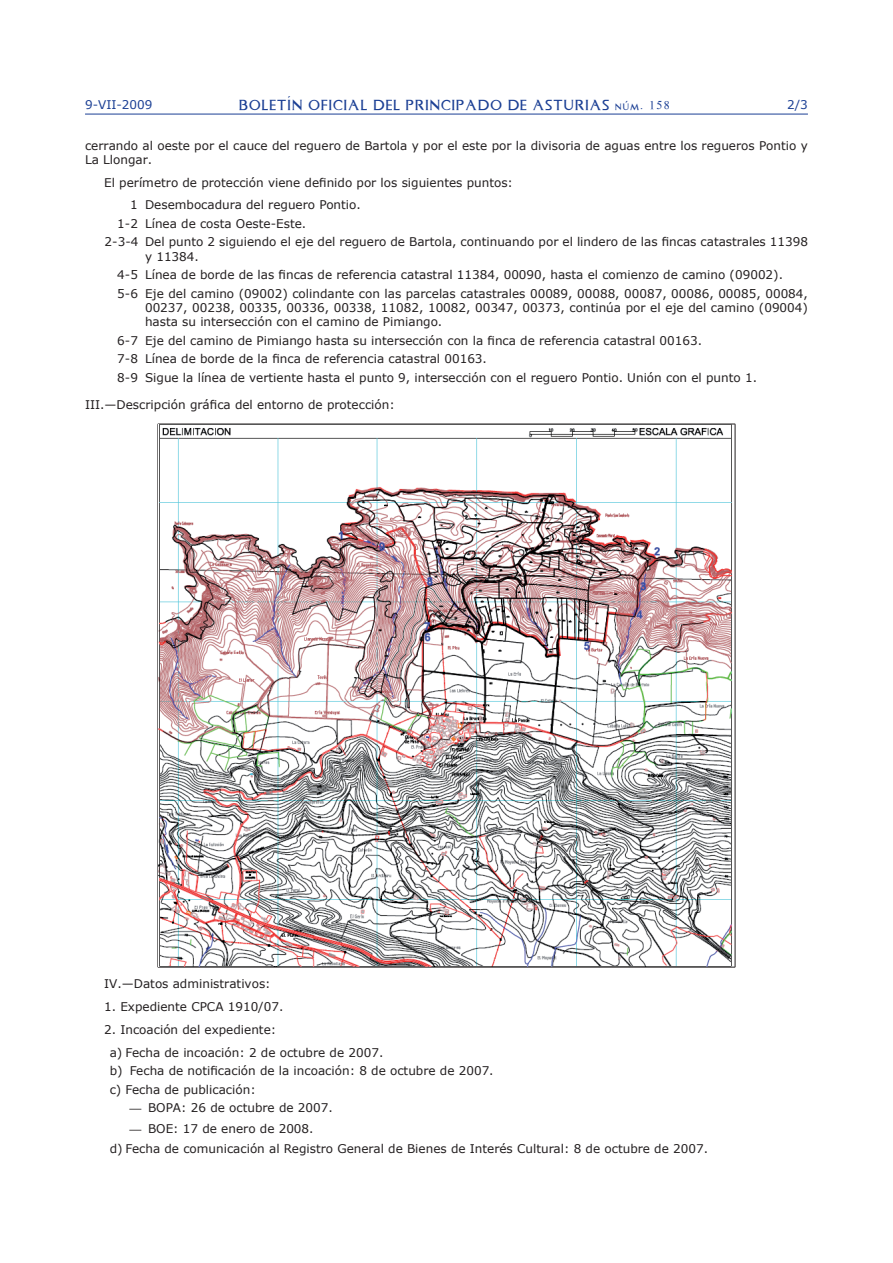
<style>
.page{position:relative;width:893px;height:1263px;background:#fff}
.page>*{position:absolute;margin:0;border:0;box-sizing:border-box;transform-origin:0 0}
.Lista_abc{font:12px/14.2px "Verdana";color:#231f20}
.Parrafo{font:12px/14.2px "Verdana";color:#231f20}
.Sangria_Francesa{font:12px "Verdana";color:#231f20}
.Lista{font:12px "Verdana";color:#231f20}
.t1{font:12px "Asturica";letter-spacing:.1em;color:#1b3f94}
.t2{font:12px "Verdana";color:#1b3f94}
.s1{font-family:"Dutch 801 BT"}
</style>
<div class="page">
<hr style="left:85px;top:114px;width:723px;height:1px;background:#1b3f94">
<hr style="left:158px;top:424px;width:577px;height:1px;background:#231f20">
<hr style="left:735px;top:424px;width:1px;height:543px;background:#231f20">
<hr style="left:158px;top:967px;width:577px;height:1px;background:#231f20">
<img style="left:158px;top:424px;width:574px;height:543px">
<p class="t2" style="left:85px;top:97px;width:69px">9-VII-2009</p>
<p class="t1" style="left:239px;top:96px;width:432px">BOLETÍN OFICIAL DEL PRINCIPADO DE ASTURIAS núm. 158</p>
<p class="t2" style="left:787px;top:97px;width:22px">2/3</p>
<p class="Parrafo" style="left:85px;top:138px;width:724px">cerrando al oeste por el cauce del reguero de Bartola y por el este por la divisoria de aguas entre los regueros Pontio y<br>La Llongar.</p>
<p class="Parrafo" style="left:104px;top:175px;width:410px">El perímetro de protección viene definido por los siguientes puntos:</p>
<p class="Lista_abc" style="left:130px;top:197px;width:232px">1 Desembocadura del reguero Pontio.</p>
<p class="Lista_abc" style="left:117px;top:216px;width:190px">1-2 Línea de costa Oeste-Este.</p>
<p class="Lista_abc" style="left:145px;top:234px;width:664px;text-indent:-40px">2-3-4 Del punto 2 siguiendo el eje del reguero de Bartola, continuando por el lindero de las fincas catastrales 11398 y 11384.</p>
<p class="Lista_abc" style="left:117px;top:267px;width:667px">4-5 Línea de borde de las fincas de referencia catastral 11384, 00090, hasta el comienzo de camino (09002).</p>
<p class="Lista_abc" style="left:145px;top:286px;width:664px;text-align:justify;text-indent:-28px">5-6 Eje del camino (09002) colindante con las parcelas catastrales 00089, 00088, 00087, 00086, 00085, 00084, 00237, 00238, 00335, 00336, 00338, 11082, 10082, 00347, 00373, continúa por el eje del camino (09004) hasta su intersección con el camino de Pimiango.</p>
<p class="Lista_abc" style="left:117px;top:333px;width:586px">6-7 Eje del camino de Pimiango hasta su intersección con la finca de referencia catastral 00163.</p>
<p class="Lista_abc" style="left:117px;top:351px;width:371px">7-8 Línea de borde de la finca de referencia catastral 00163.</p>
<p class="Lista_abc" style="left:117px;top:370px;width:641px">8-9 Sigue la línea de vertiente hasta el punto 9, intersección con el reguero Pontio. U nión con el punto 1.</p>
<p class="Sangria_Francesa" style="left:85px;top:397px;width:311px">III.—Descripción gráfica del entorno de protección:</p>
<p class="Parrafo" style="left:104px;top:976px;width:168px">IV.—Datos administrativos:</p>
<p class="Parrafo" style="left:104px;top:999px;width:181px">1. Expediente CPCA 1910/07.</p>
<p class="Parrafo" style="left:104px;top:1022px;width:174px">2. Incoación del expediente:</p>
<p class="Lista_abc" style="left:110px;top:1045px;width:275px">a) Fecha de incoación: 2 de octubre de 2007.</p>
<p class="Lista_abc" style="left:110px;top:1063px;width:385px">b) Fecha de notificación de la incoación: 8 de octubre de 2007.</p>
<p class="Lista_abc" style="left:110px;top:1082px;width:148px">c) Fecha de publicación:</p>
<p class="Lista" style="left:130px;top:1100px;width:205px"><span class="s1">—</span> BOPA: 26 de octubre de 2007.</p>
<p class="Lista" style="left:130px;top:1121px;width:186px"><span class="s1">—</span> BOE : 17 de enero de 2008.</p>
<p class="Lista_abc" style="left:110px;top:1141px;width:600px">d) Fecha de comunicación al Registro General de Bienes de Interés Cultural: 8 de octubre de 2007.</p>
</div>
